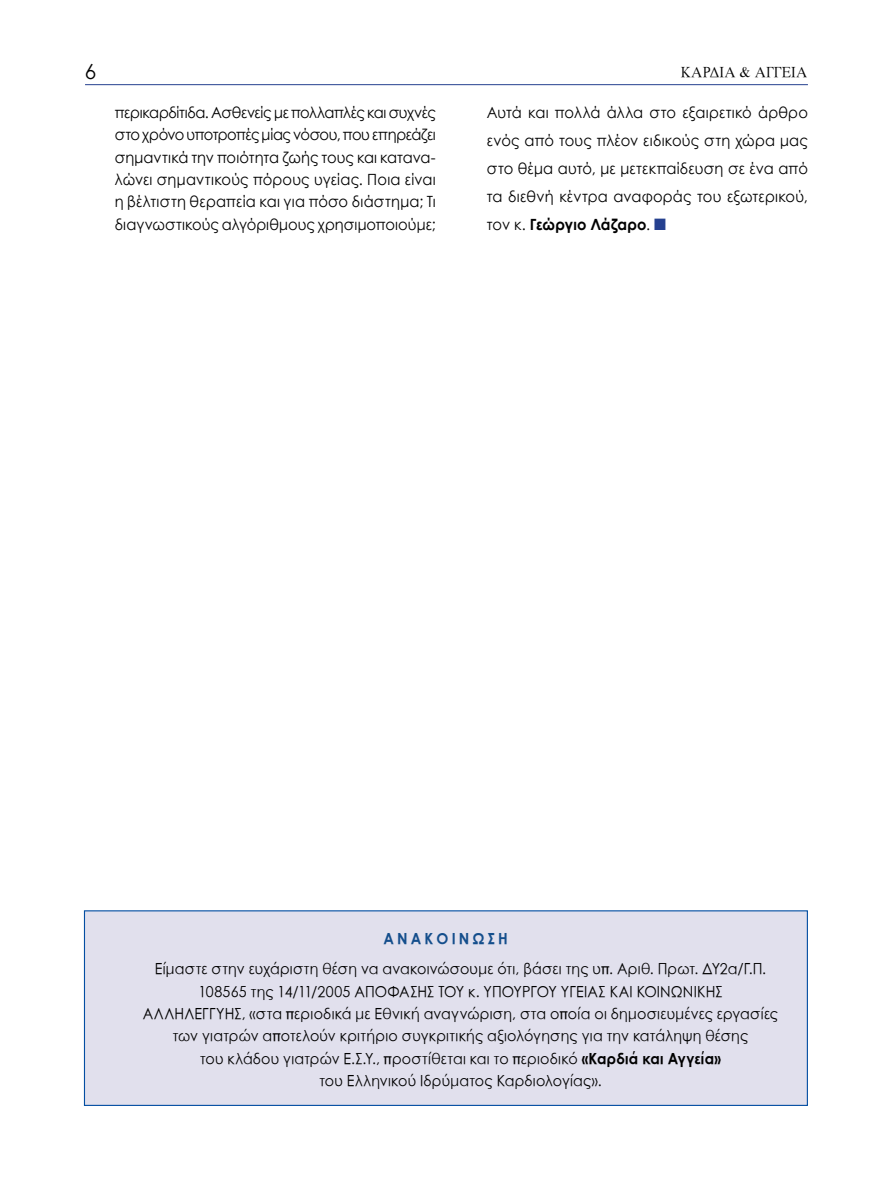
<style>
.page{position:relative;width:893px;height:1191px;background:#fff}
.page>*{position:absolute;margin:0;border:0;box-sizing:border-box;transform-origin:0 0}
.t1{font:21px "Abrade";color:#000;scale:.95 1}
.t2{font:15.45px/22.4px "Century Gothic";letter-spacing:.01em;color:#000;text-align:justify;scale:.95 1}
.t3{font:15px/22.5px "SK Century Gothic Pol Uni W";letter-spacing:.015em;color:#000;text-align:center;scale:.95 1}
.t4{font:15px "Mg Old Times UC Pol Normal";color:#000;scale:.95 1}
.t5{font:15px "SK Century Gothic Pol Uni W Bold";letter-spacing:.22em;color:#144e8c;scale:.95 1}
.s1{font-weight:700}
.s2{color:#25408f}
.s3{font-family:"SK Century Gothic Pol Uni W Bold"}
</style>
<div class="page">
<hr style="left:85px;top:84px;width:723px;height:1px;background:#25408f">
<div style="left:84px;top:910px;width:724px;height:196px;background:#e1e0ed;border:1px solid #034ea2"></div>
<h1 class="t1" style="left:85px;top:58px;width:13px">6</h1>
<p class="t4" style="left:681px;top:64px;width:135px">ΚΑΡΔΙΑ &amp; ΑΓΓΕΙΑ</p>
<p class="t2" style="left:115px;top:101px;width:339px">περικαρδίτιδα. Ασθενείς με πολλαπλές και συχνές στο χρόνο υποτροπές μίας νόσου, που επηρεάζει σημαντικά την ποιότητα ζωής τους και κατανα&shy;λώνει σημαντικούς πόρους υγείας. Ποια είναι η βέλτιστη θεραπεία και για πόσο διάστημα; Τι διαγνωστικούς αλγόριθμους χρησιμοποιούμε;</p>
<p class="t2" style="left:487px;top:98px;width:339px;line-height:27.9px">Αυτά και πολλά άλλα στο εξαιρετικό άρθρο ενός από τους πλέον ειδικούς στη χώρα μας στο θέμα αυτό, με μετεκπαίδευση σε ένα από τα διεθνή κέντρα αναφοράς του εξωτερικού, τον κ. <span class="s1">Γεώργιο Λάζαρο</span>. <span class="s2">■</span></p>
<p class="t5" style="left:384px;top:927px;width:132px">ΑΝΑΚΟΙΝΩΣΗ</p>
<p class="t3" style="left:143px;top:957px;width:670px">Είμαστε στην ευχάριστη θέση να ανακοινώσουμε ότι, βάσει της υπ. Αριθ. Πρωτ. ΔΥ2α/Γ.Π.<br>108565 της 14/11/2005 ΑΠΟΦΑΣΗΣ ΤΟΥ κ. ΥΠΟΥΡΓΟΥ ΥΓΕΙΑΣ ΚΑΙ ΚΟΙΝΩΝΙΚΗΣ<br>ΑΛΛΗΛΕΓΓΥΗΣ, «στα περιοδικά με Εθνική αναγνώριση, στα οποία οι δημοσιευμένες εργασίες των γιατρών αποτελούν κριτήριο συγκριτικής αξιολόγησης για την κατάληψη θέσης<br>του κλάδου γιατρών Ε.Σ.Υ., προστίθεται και το περιοδικό <span class="s3">«Καρδιά και Αγγεία»<br></span>του Ελληνικού Ιδρύματος Καρδιολογίας».</p>
</div>
